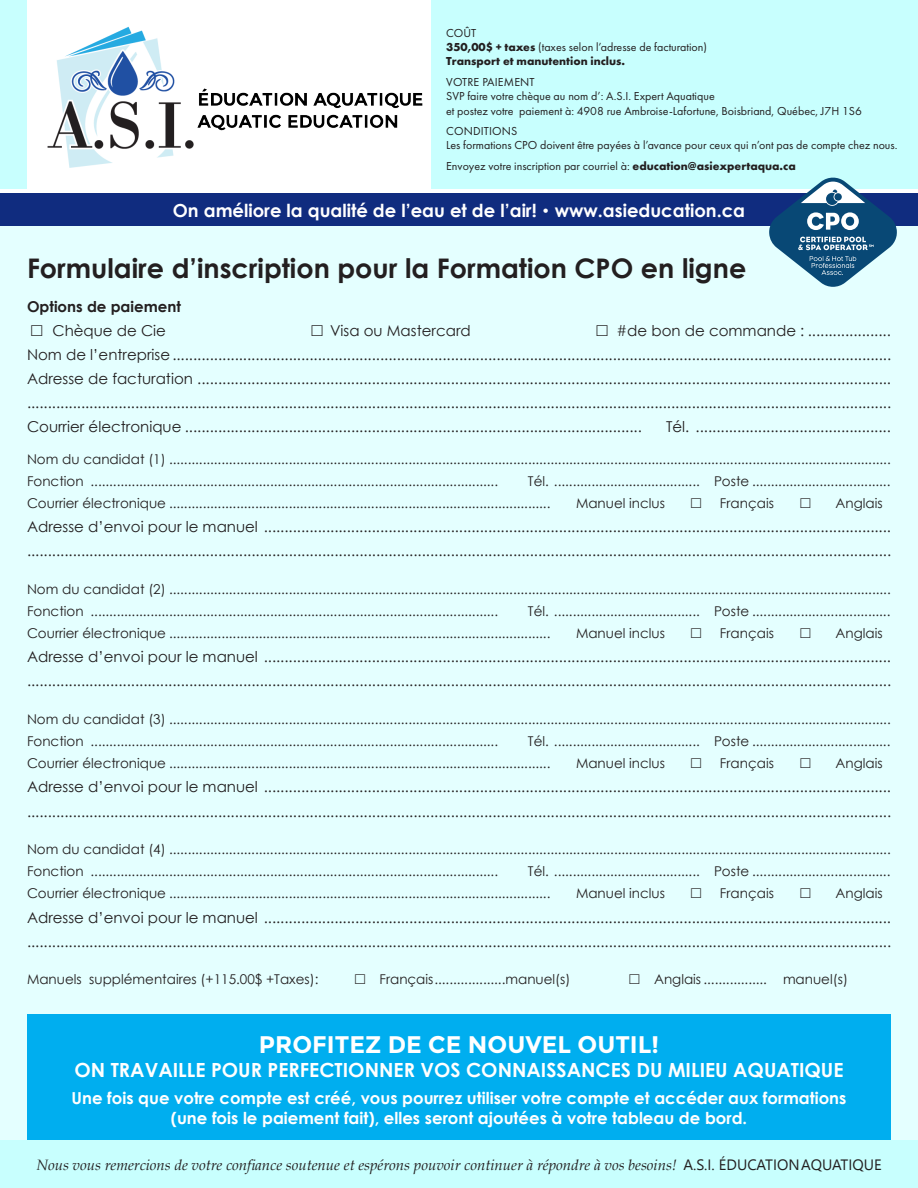
<style>
.page{position:relative;width:918px;height:1188px;background:#fff}
.page>*{position:absolute;margin:0;border:0;box-sizing:border-box;transform-origin:0 0}
.t1{font:700 27px "Century Gothic";color:#231f20}
.t2{font:700 24px "Montserrat";color:#fff}
.t3{font:700 19.5px "Century Gothic";color:#fff}
.t4{font:700 18px "Century Gothic";color:#fff}
.t5{font:700 16.5px/19.8px "Century Gothic";color:#fff;text-align:center}
.t6{font:15px "Century Gothic";color:#231f20}
.t7{font:italic 15px "Book Antiqua";color:#231f20}
.t8{font:700 15px "Century Gothic";color:#231f20}
.t9{font:13.5px "Century Gothic";color:#231f20}
.t10{font:12px "Futura PT";color:#231f20}
.t11{font:700 12px "Futura PT";color:#231f20}
.s1{font-weight:700}
.s2{font-family:"DIN Condensed";font-weight:400}
.s3{font-family:"Segoe UI Historic";font-style:normal}
</style>
<div class="page">
<div style="left:0;top:210px;width:918px;height:978px;background:#e4ffff"></div>
<div style="left:0;top:0;width:918px;height:189px;background:#c8fffe"></div>
<div style="left:0;top:1140px;width:918px;height:48px;background:#c8fffe"></div>
<div style="left:27px;top:0;width:403px;height:199px;background:#fff"></div>
<img style="left:47px;top:26px;width:376px;height:142px">
<div style="left:0;top:194px;width:918px;height:32px;background:#102c7f"></div>
<svg style="left:769px;top:178px;width:128px;height:109px"></svg>
<div style="left:27px;top:1014px;width:864px;height:126px;background:#00aeef"></div>
<p class="t10" style="left:446px;top:26px;width:32px">COÛT</p>
<p class="t10" style="left:446px;top:40px;width:262px"><span class="s1">350,00$ + taxes</span> (taxes selon l’adresse de facturation)</p>
<p class="t11" style="left:446px;top:54px;width:181px">Transport et manutention inclus.</p>
<p class="t10" style="left:446px;top:75px;width:90px">VOTRE PAIEMENT</p>
<p class="t10" style="left:446px;top:89px;width:270px">SVP faire votre chèque au nom d’: A.S.I. Expert Aquatique</p>
<p class="t10" style="left:446px;top:104px;width:417px">et postez votre paiement à: 4908 rue Ambroise-Lafortune, Boisbriand, Québec, J7H 1S6</p>
<p class="t10" style="left:446px;top:124px;width:73px">CONDITIONS</p>
<p class="t10" style="left:446px;top:138px;width:453px">Les formations CPO doivent être payées à l’avance pour ceux qui n’ont pas de compte chez nous.</p>
<p class="t10" style="left:446px;top:159px;width:351px">Envoyez votre inscription par courriel à: <span class="s1">education@asiexpertaqua.ca</span></p>
<p class="t4" style="left:173px;top:197px;width:574px">On améliore la qualité de l’eau et de l’air! <span class="s2">•</span> www.asieducation.ca</p>
<p class="t1" style="left:27px;top:248px;width:721px">Formulaire d’inscription pour la Formation CPO en ligne</p>
<p class="t8" style="left:27px;top:295px;width:155px">Options de paiement</p>
<p class="t6" style="left:53px;top:320px;width:115px">Chèque de Cie</p>
<p class="t6" style="left:330px;top:320px;width:142px">Visa ou Mastercard</p>
<p class="t6" style="left:617px;top:320px;width:276px">#de bon de commande : ....................</p>
<p class="t6" style="left:27px;top:344px;width:866px">Nom de l’entreprise.............................................................................................................................................................................</p>
<p class="t6" style="left:27px;top:368px;width:866px">Adresse de facturation .......................................................................................................................................................................</p>
<p class="t6" style="left:27px;top:392px;width:866px">................................................................................................................................................................................................................</p>
<p class="t6" style="left:27px;top:416px;width:616px">Courrier électronique ..............................................................................................................</p>
<p class="t6" style="left:666px;top:416px;width:226px">Tél. ...............................................</p>
<p class="t9" style="left:27px;top:449px;width:865px">Nom du candidat (1) .................................................................................................................................................................................................</p>
<p class="t9" style="left:27px;top:472px;width:473px">Fonction .............................................................................................................</p>
<p class="t9" style="left:528px;top:472px;width:364px">Tél. ....................................... Poste .....................................</p>
<p class="t9" style="left:27px;top:494px;width:525px">Courrier électronique ......................................................................................................</p>
<p class="t9" style="left:576px;top:494px;width:91px">Manuel inclus</p>
<p class="t9" style="left:720px;top:494px;width:55px">Français</p>
<p class="t9" style="left:836px;top:494px;width:49px">Anglais</p>
<p class="t6" style="left:27px;top:516px;width:866px">Adresse d’envoi pour le manuel .......................................................................................................................................................</p>
<p class="t6" style="left:27px;top:540px;width:866px">................................................................................................................................................................................................................</p>
<p class="t9" style="left:27px;top:579px;width:865px">Nom du candidat (2) .................................................................................................................................................................................................</p>
<p class="t9" style="left:27px;top:602px;width:473px">Fonction .............................................................................................................</p>
<p class="t9" style="left:528px;top:602px;width:364px">Tél. ....................................... Poste .....................................</p>
<p class="t9" style="left:27px;top:624px;width:525px">Courrier électronique ......................................................................................................</p>
<p class="t9" style="left:576px;top:624px;width:91px">Manuel inclus</p>
<p class="t9" style="left:720px;top:624px;width:55px">Français</p>
<p class="t9" style="left:836px;top:624px;width:49px">Anglais</p>
<p class="t6" style="left:27px;top:646px;width:866px">Adresse d’envoi pour le manuel .......................................................................................................................................................</p>
<p class="t6" style="left:27px;top:671px;width:866px">................................................................................................................................................................................................................</p>
<p class="t9" style="left:27px;top:709px;width:865px">Nom du candidat (3) .................................................................................................................................................................................................</p>
<p class="t9" style="left:27px;top:732px;width:473px">Fonction .............................................................................................................</p>
<p class="t9" style="left:528px;top:732px;width:364px">Tél. ....................................... Poste .....................................</p>
<p class="t9" style="left:27px;top:754px;width:525px">Courrier électronique ......................................................................................................</p>
<p class="t9" style="left:576px;top:754px;width:91px">Manuel inclus</p>
<p class="t9" style="left:720px;top:754px;width:55px">Français</p>
<p class="t9" style="left:836px;top:754px;width:49px">Anglais</p>
<p class="t6" style="left:27px;top:777px;width:866px">Adresse d’envoi pour le manuel .......................................................................................................................................................</p>
<p class="t6" style="left:27px;top:801px;width:866px">................................................................................................................................................................................................................</p>
<p class="t9" style="left:27px;top:840px;width:865px">Nom du candidat (4) .................................................................................................................................................................................................</p>
<p class="t9" style="left:27px;top:862px;width:473px">Fonction .............................................................................................................</p>
<p class="t9" style="left:528px;top:862px;width:364px">Tél. ....................................... Poste .....................................</p>
<p class="t9" style="left:27px;top:884px;width:525px">Courrier électronique ......................................................................................................</p>
<p class="t9" style="left:576px;top:884px;width:91px">Manuel inclus</p>
<p class="t9" style="left:720px;top:884px;width:55px">Français</p>
<p class="t9" style="left:836px;top:884px;width:49px">Anglais</p>
<p class="t6" style="left:27px;top:907px;width:866px">Adresse d’envoi pour le manuel .......................................................................................................................................................</p>
<p class="t6" style="left:27px;top:931px;width:866px">................................................................................................................................................................................................................</p>
<p class="t9" style="left:27px;top:970px;width:293px">Manuels supplémentaires (+115.00$ +Taxes):</p>
<p class="t9" style="left:380px;top:970px;width:192px">Français...................manuel(s)</p>
<p class="t9" style="left:654px;top:970px;width:195px">Anglais ................. manuel(s)</p>
<p class="t2" style="left:259px;top:1030px;width:402px">PROFITEZ DE CE NOUVEL OUTIL!</p>
<p class="t3" style="left:75px;top:1055px;width:771px">ON TRAVAILLE POUR PERFECTIONNER VOS CONNAISSANCES DU MILIEU AQUATIQUE</p>
<p class="t5" style="left:72px;top:1087px;width:776px">Une fois que votre compte est créé, vous pourrez utiliser votre compte et accéder aux formations (une fois le paiement fait), elles seront ajoutées à votre tableau de bord.</p>
<p class="t7" style="left:36px;top:1154px;width:847px">Nous vous remercions de votre confiance soutenue et espérons pouvoir continuer à répondre à vos besoins! <span class="s3">A.S.I. ÉDUCATION AQUATIQUE</span></p>
</div>
